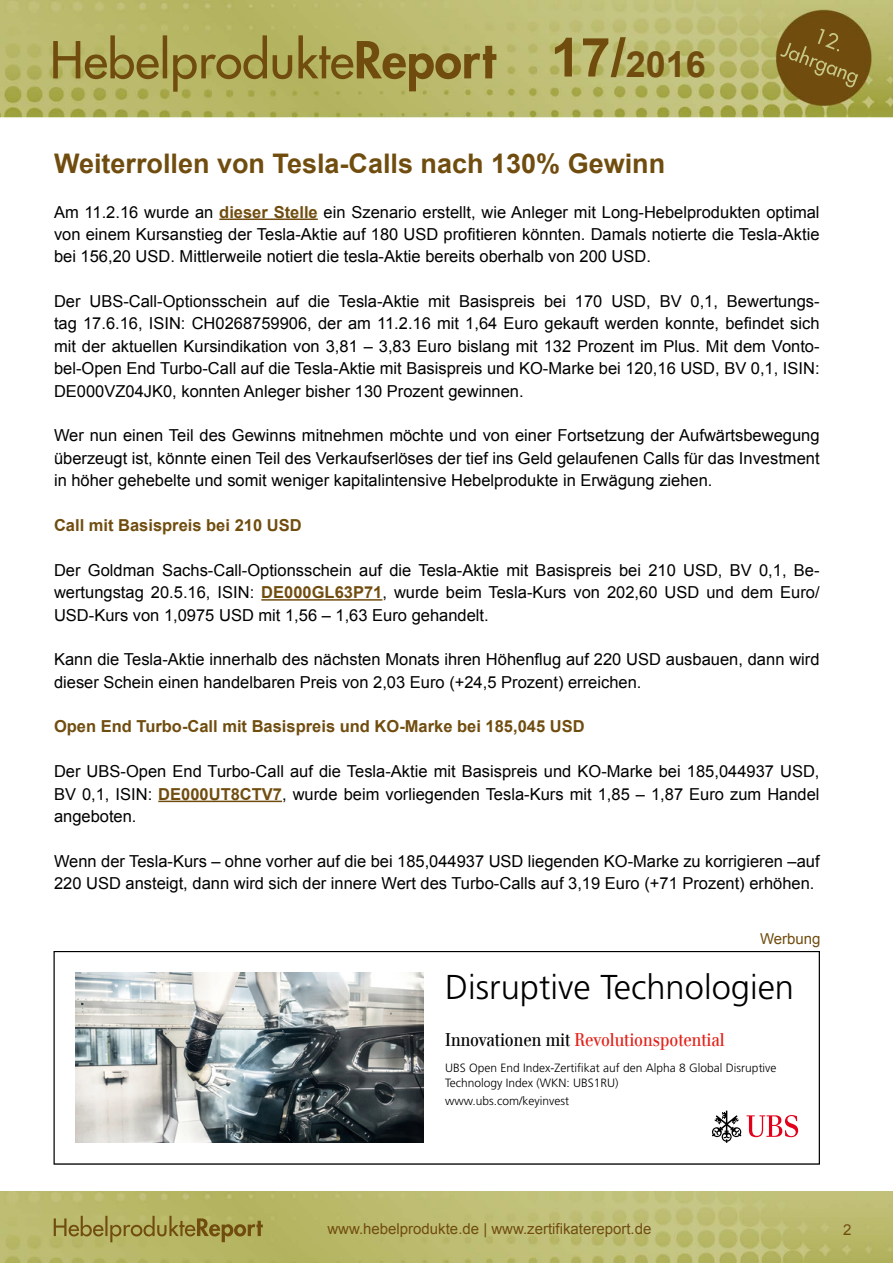
<style>
.page{position:relative;width:893px;height:1263px;background:#fff}
.page>*{position:absolute;margin:0;border:0;box-sizing:border-box;transform-origin:0 0}
.t1{font:700 36px "Arial";color:#704d0f}
.t2{font:300 34.5px "Frutiger LT Std";color:#000}
.t3{font:700 27px "Arial";color:#704d0f}
.t4{font:18px "UBS Headline";color:#e32119}
.t5{font:16.5px/22.4px "Arial";color:#000;text-align:justify}
.t6{font:700 16.5px "Arial";color:#704d0f}
.t7{font:15px "Arial";color:#704d0f}
.t8{font:300 12px/14.4px "Frutiger LT Std";color:#000}
.s1{font-size:54px}
.s2{font-weight:700;color:#704d0f}
.s3{color:#000}
</style>
<div class="page">
<img style="left:0;top:1192px;width:893px;height:71px">
<img style="left:0;top:0;width:893px;height:118px">
<hr style="left:219px;top:218px;width:99px;height:2px;background:#704d0f">
<hr style="left:261px;top:599px;width:121px;height:2px;background:#704d0f">
<hr style="left:158px;top:801px;width:124px;height:1px;background:#704d0f">
<img style="left:75px;top:973px;width:349px;height:170px">
<svg style="left:712px;top:1110px;width:86px;height:33px"></svg>
<div style="left:54px;top:951px;width:766px;height:213px;border:1px solid #000"></div>
<h1 class="t1" style="left:551px;top:39px;width:157px"><span class="s1">17/</span>2016</h1>
<h3 class="t3" style="left:54px;top:144px;width:613px">Weiterrollen von Tesla-Calls nach 130% Gewinn</h3>
<p class="t5" style="left:54px;top:200px;width:767px">Am 11.2.16 wurde an <span class="s2">dieser Stelle</span> ein Szenario erstellt, wie Anleger mit Long-Hebelprodukten optimal von einem Kursanstieg der Tesla-Aktie auf 180 USD profitieren könnten. Damals notierte die Tesla-Aktie bei 156,20 USD. Mittlerweile notiert die tesla-Aktie bereits oberhalb von 200 USD.</p>
<p class="t5" style="left:54px;top:290px;width:767px">Der UBS-Call-Optionsschein auf die Tesla-Aktie mit Basispreis bei 170 USD, BV 0,1, Bewertungs&shy;tag 17.6.16, ISIN: CH0268759906, der am 11.2.16 mit 1,64 Euro gekauft werden konnte, befindet sich mit der aktuellen Kursindikation von 3,81 – 3,83 Euro bislang mit 132 Prozent im Plus. Mit dem Vonto&shy;bel-Open End Turbo-Call auf die Tesla-Aktie mit Basispreis und KO-Marke bei 120,16 USD, BV 0,1, ISIN:<br>DE000VZ04JK0, konnten Anleger bisher 130 Prozent gewinnen.</p>
<p class="t5" style="left:54px;top:424px;width:767px">Wer nun einen Teil des Gewinns mitnehmen möchte und von einer Fortsetzung der Aufwärtsbewegung überzeugt ist, könnte einen Teil des Verkaufserlöses der tief ins Geld gelaufenen Calls für das Investment in höher gehebelte und somit weniger kapitalintensive Hebelprodukte in Erwägung ziehen.</p>
<p class="t6" style="left:54px;top:513px;width:249px">Call mit Basispreis bei 210 USD</p>
<p class="t5" style="left:54px;top:559px;width:767px">Der Goldman Sachs-Call-Optionsschein auf die Tesla-Aktie mit Basispreis bei 210 USD, BV 0,1, Be&shy;wertungstag 20.5.16, ISIN: <span class="s2">DE000GL63P71</span>, wurde beim Tesla-Kurs von 202,60 USD und dem Euro/ USD-Kurs von 1,0975 USD mit 1,56 – 1,63 Euro gehandelt.</p>
<p class="t5" style="left:54px;top:648px;width:767px">Kann die Tesla-Aktie innerhalb des nächsten Monats ihren Höhenflug auf 220 USD ausbauen, dann wird dieser Schein einen handelbaren Preis von 2,03 Euro (+24,5 Prozent) erreichen.</p>
<p class="t6" style="left:54px;top:715px;width:532px">Open End Turbo-Call mit Basispreis und KO-Marke bei 185,045 USD</p>
<p class="t5" style="left:54px;top:760px;width:767px">Der UBS-Open End Turbo-Call auf die Tesla-Aktie mit Basispreis und KO-Marke bei 185,044937 USD, BV 0,1, ISIN: <span class="s2">DE000UT8CTV7</span>, wurde beim vorliegenden Tesla-Kurs mit 1,85 – 1,87 Euro zum Handel angeboten.</p>
<p class="t5" style="left:54px;top:850px;width:767px">Wenn der Tesla-Kurs – ohne vorher auf die bei 185,044937 USD liegenden KO-Marke zu korrigieren –auf<br>220 USD ansteigt, dann wird sich der innere Wert des Turbo-Calls auf 3,19 Euro (+71 Prozent) erhöhen.</p>
<p class="t7" style="left:760px;top:929px;width:62px">Werbung</p>
<h2 class="t2" style="left:445px;top:967px;width:350px">Disruptive Technologien</h2>
<p class="t4" style="left:445px;top:1029px;width:281px"><span class="s3">Innovationen mit</span> Revolutionspotential</p>
<p class="t8" style="left:445px;top:1061px;width:333px">UBS Open End Index-Zertifikat auf den Alpha 8 Global Disruptive<br>Technology Index (WKN: UBS1RU)</p>
<p class="t8" style="left:445px;top:1093px;width:126px">www.ubs.com/keyinvest</p>
<p class="t7" style="left:327px;top:1218px;width:326px">www.hebelprodukte.de | www.zertifikatereport.de</p>
<p class="t7" style="left:843px;top:1219px;width:10px">2</p>
</div>
